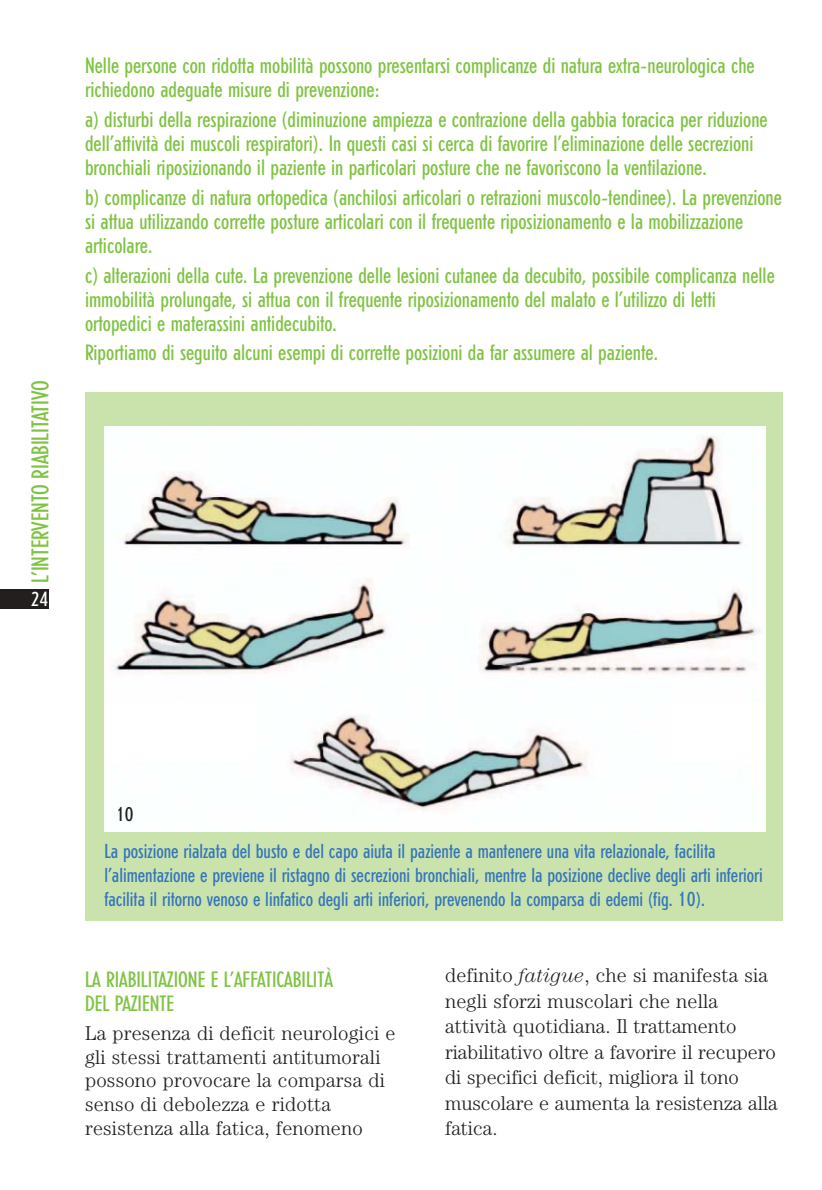
<style>
.page{position:relative;width:822px;height:1190px;background:#fff}
.page>*{position:absolute;margin:0;border:0;box-sizing:border-box;transform-origin:0 0}
.t1{font:300 condensed 24px "Erbar";color:#7fc342}
.t2{font:300 condensed 22px/24px "Erbar";color:#7fc342}
.t3{font:300 20px/25.4px "Century";letter-spacing:.01em;color:#231f1f}
.t4{font:300 condensed 20px/24px "Erbar";color:#3575bb}
.t5{font:300 condensed 20px "Erbar";color:#fff}
.t6{font:300 condensed 19.6px "Erbar";color:#231f1f}
.s1{font-style:italic}
</style>
<div class="page">
<div style="left:0;top:589px;width:49px;height:20px;background:#231f1f"></div>
<div style="left:85px;top:392px;width:697px;height:529px;background:#cae3ad"></div>
<img style="left:105px;top:427px;width:660px;height:404px">
<p class="t1" style="left:31px;top:583px;width:204px;rotate:-90deg">L’INTERVENTO RIABILITATIVO</p>
<p class="t5" style="left:31px;top:591px;width:19px">24</p>
<p class="t2" style="left:85px;top:56px;width:671px">Nelle persone con ridotta mobilità possono presentarsi complicanze di natura extra-neurologica che richiedono adeguate misure di prevenzione:</p>
<p class="t2" style="left:85px;top:110px;width:684px">a) disturbi della respirazione (diminuzione ampiezza e contrazione della gabbia toracica per riduzione dell’attività dei muscoli respiratori). In questi casi si cerca di favorire l’eliminazione delle secrezioni bronchiali riposizionando il paziente in particolari posture che ne favoriscono la ventilazione.</p>
<p class="t2" style="left:85px;top:188px;width:698px">b) complicanze di natura ortopedica (anchilosi articolari o retrazioni muscolo-tendinee). La prevenzione si attua utilizzando corrette posture articolari con il frequente riposizionamento e la mobilizzazione articolare.</p>
<p class="t2" style="left:85px;top:265px;width:691px">c) alterazioni della cute. La prevenzione delle lesioni cutanee da decubito, possibile complicanza nelle immobilità prolungate, si attua con il frequente riposizionamento del malato e l’utilizzo di letti ortopedici e materassini antidecubito.</p>
<p class="t2" style="left:85px;top:343px;width:575px">Riportiamo di seguito alcuni esempi di corrette posizioni da far assumere al paziente.</p>
<p class="t6" style="left:116px;top:807px;width:19px">10</p>
<p class="t4" style="left:105px;top:841px;width:660px">La posizione rialzata del busto e del capo aiuta il paziente a mantenere una vita relazionale, facilita l’alimentazione e previene il ristagno di secrezioni bronchiali, mentre la posizione declive degli arti inferiori facilita il ritorno venoso e linfatico degli arti inferiori, prevenendo la comparsa di edemi (fig. 10).</p>
<p class="t2" style="left:85px;top:970px;width:249px">LA RIABILITAZIONE E L’AFFATICABILITÀ<br>DEL PAZIENTE</p>
<p class="t3" style="left:85px;top:1023px;width:312px;line-height:23.6px">La presenza di deficit neurologici e gli stessi trattamenti antitumorali possono provocare la comparsa di senso di debolezza e ridotta resistenza alla fatica, fenomeno</p>
<p class="t3" style="left:445px;top:964px;width:334px">definito <span class="s1">fatigue</span>, che si manifesta sia negli sforzi muscolari che nella attività quotidiana. Il trattamento riabilitativo oltre a favorire il recupero di specifici deficit, migliora il tono muscolare e aumenta la resistenza alla fatica.</p>
</div>
